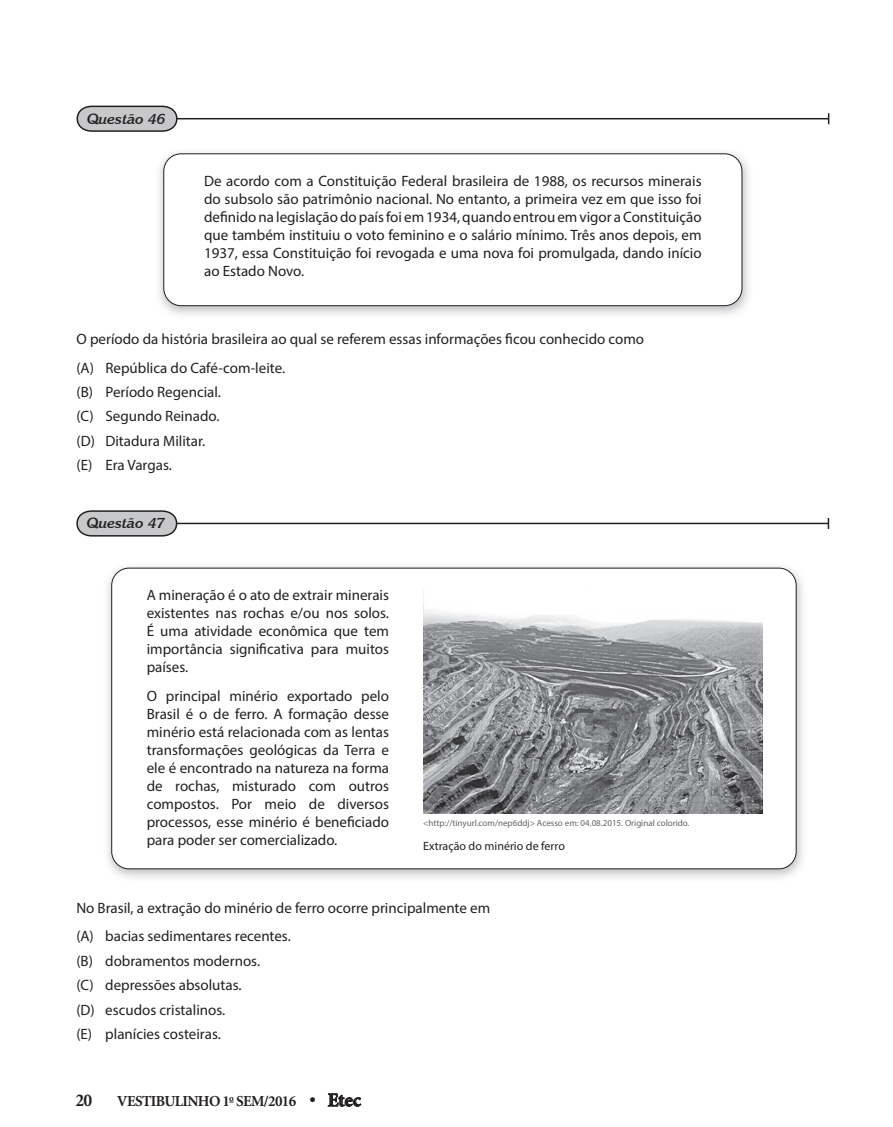
<style>
.page{position:relative;width:893px;height:1127px;background:#fff}
.page>*{position:absolute;margin:0;border:0;box-sizing:border-box;transform-origin:0 0}
.t1{font:700 18px "Minion";color:#231f20}
.t2{font:700 15.3px "Minion";letter-spacing:-.04em;color:#231f20}
.t3{font:15px/18px "Myriad Pro";color:#231f20}
.t4{font:italic 700 14.7px "Korinna IT Cby BT";color:#231f20}
.t5{font:12px "Myriad Pro";color:#231f20}
.t6{font:9px "Myriad Pro";color:#636366}
.s1{font-family:"Korinna IT Cby BT";font-style:italic;font-size:16.65px}
.s2{font-size:19.2px}
</style>
<div class="page">
<svg style="left:328px;top:1093px;width:34px;height:14px"></svg>
<img style="left:107px;top:566px;width:696px;height:312px">
<div style="left:112px;top:568px;width:684px;height:301px;background:#fff;border-radius:17px"></div>
<img style="left:159px;top:152px;width:590px;height:163px">
<div style="left:164px;top:154px;width:578px;height:152px;background:#fff;border-radius:17px"></div>
<div style="left:163px;top:153px;width:579px;height:153px;border:1px solid #231f20;border-radius:17px"></div>
<img style="left:423px;top:594px;width:339px;height:219px">
<hr style="left:159px;top:118px;width:670px;height:1px;background:#231f20">
<svg style="left:76px;top:105px;width:102px;height:27px;background:#b7b8b9"></svg>
<hr style="left:159px;top:523px;width:670px;height:1px;background:#231f20">
<svg style="left:76px;top:510px;width:102px;height:27px;background:#b8b8b9"></svg>
<p class="t4" style="left:87px;top:109px;width:80px">Questão 46</p>
<p class="t3" style="left:204px;top:172px;width:499px;text-align:justify">De acordo com a Constituição Federal brasileira de 1988, os recursos minerais do subsolo são patrimônio nacional. No entanto, a primeira vez em que isso foi definido na legislação do país foi em 1934, quando entrou em vigor a Constituição que também instituiu o voto feminino e o salário mínimo. Três anos depois, em 1937, essa Constituição foi revogada e uma nova foi promulgada, dando início ao Estado Novo.</p>
<p class="t3" style="left:77px;top:324px;width:569px;line-height:28.7px">O período da história brasileira ao qual se referem essas informações ficou conhecido como (A) República do Café-com-leite.</p>
<p class="t3" style="left:77px;top:379px;width:146px;line-height:24.3px">(B) Período Regencial. (C) Segundo Reinado. (D) Ditadura Militar. (E) Era Vargas.</p>
<p class="t4" style="left:87px;top:514px;width:80px">Questão 47</p>
<p class="t3" style="left:147px;top:586px;width:244px;text-align:justify">A mineração é o ato de extrair minerais existentes nas rochas e/ou nos solos.<br>É uma atividade econômica que tem importância significativa para muitos países.</p>
<p class="t3" style="left:147px;top:687px;width:244px;text-align:justify">O principal minério exportado pelo Brasil é o de ferro. A formação desse minério está relacionada com as lentas transformações geológicas da Terra e ele é encontrado na natureza na forma de rochas, misturado com outros compostos. Por meio de diversos processos, esse minério é beneficiado para poder ser comercializado.</p>
<p class="t6" style="left:423px;top:817px;width:268px">&lt;http://tinyurl.com/nep6ddj&gt; Acesso em: 04.08.2015. Original colorido.</p>
<p class="t5" style="left:423px;top:839px;width:143px">Extração do minério de ferro</p>
<p class="t3" style="left:76px;top:893px;width:415px;line-height:28.7px">No Brasil, a extração do minério de ferro ocorre principalmente em (A) bacias sedimentares recentes.</p>
<p class="t3" style="left:76px;top:948px;width:185px;line-height:24.5px">(B) dobramentos modernos. (C) depressões absolutas. (D) escudos cristalinos.<br>(E) planícies costeiras.</p>
<p class="t1" style="left:75px;top:1091px;width:18px">20</p>
<p class="t2" style="left:117px;top:1093px;width:245px">VESTIBULINHO 1<sup>o</sup> SEM/2016 <span class="s1">•</span> <span class="s2">Etec</span></p>
</div>
